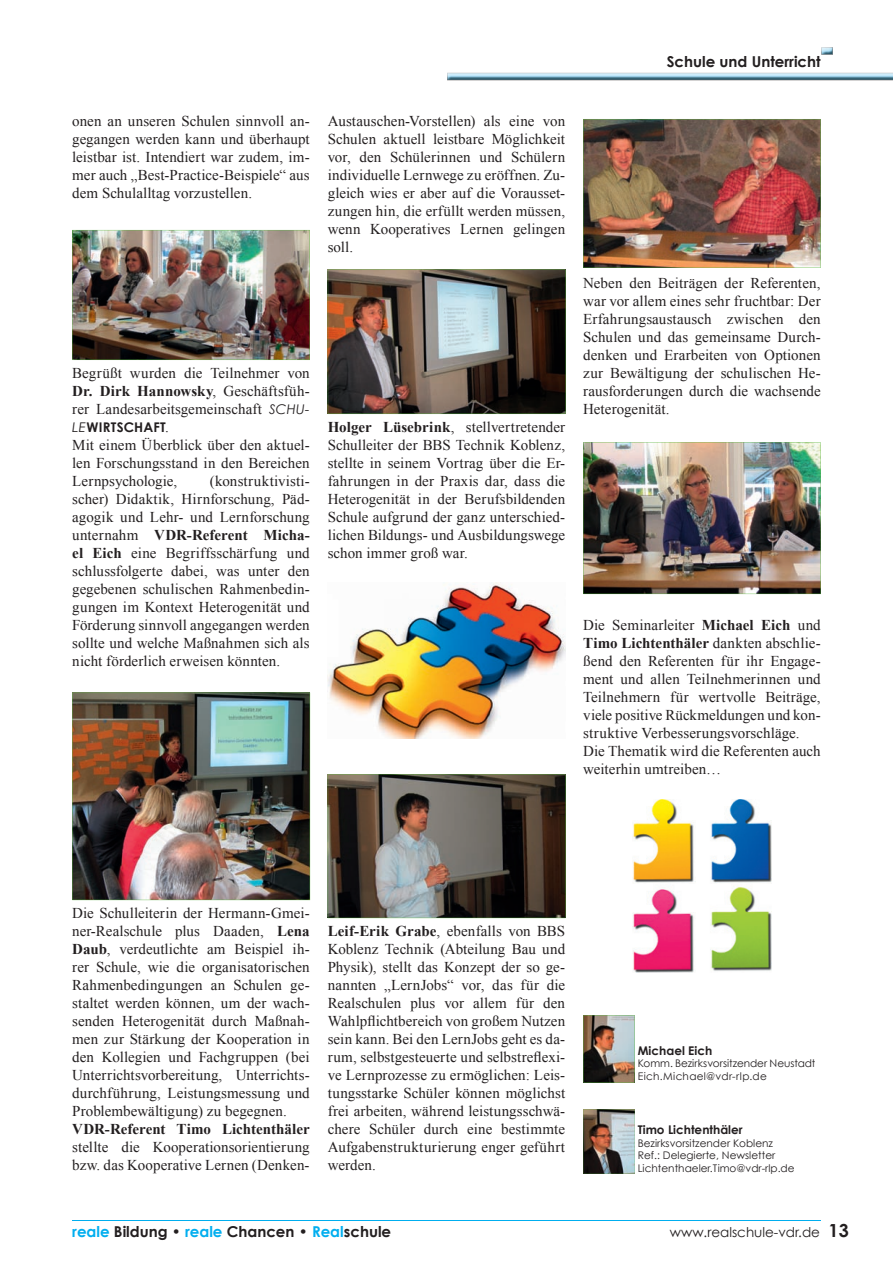
<style>
.page{position:relative;width:893px;height:1263px;background:#fff}
.page>*{position:absolute;margin:0;border:0;box-sizing:border-box;transform-origin:0 0}
.t1{font:15px/18px "Times New Roman";letter-spacing:.005em;color:#231f20;text-align:justify}
.t2{font:700 15px "Century Gothic";color:#231f20}
.t3{font:700 15px "Times New Roman";color:#231f20}
.t4{font:13.5px "Century Gothic";color:#231f20}
.t5{font:700 13.35px "Century Gothic";letter-spacing:.02em;color:#231f20}
.t6{font:700 12px "Century Gothic";color:#231f20}
.t7{font:10.5px/12.6px "Century Gothic";color:#231f20}
.s1{font-weight:700}
.s2{font-family:"Century Gothic";font-style:italic;font-size:13.35px}
.s3{font-weight:400;font-style:italic}
.s4{font-family:"Times New Roman";font-weight:400;font-size:15px}
.s5{color:#00aeef}
.s6{font-weight:700;font-size:18px}
</style>
<div class="page">
<hr style="left:72px;top:1220px;width:749px;height:1px;background:#00aeef">
<img style="left:447px;top:73px;width:446px;height:7px">
<svg style="left:821px;top:47px;width:12px;height:8px"></svg>
<img style="left:72px;top:230px;width:238px;height:130px">
<img style="left:72px;top:693px;width:238px;height:207px">
<img style="left:328px;top:270px;width:237px;height:144px">
<img style="left:328px;top:583px;width:237px;height:155px">
<svg style="left:328px;top:774px;width:237px;height:144px;background:#575049"></svg>
<img style="left:583px;top:119px;width:238px;height:149px">
<img style="left:583px;top:442px;width:238px;height:152px">
<img style="left:633px;top:799px;width:138px;height:173px">
<img style="left:583px;top:1015px;width:52px;height:67px">
<img style="left:583px;top:1109px;width:52px;height:64px">
<p class="t2" style="left:667px;top:52px;width:155px">Schule und Unterricht</p>
<p class="t1" style="left:72px;top:112px;width:239px">onen an unseren Schulen sinnvoll an&shy;gegangen werden kann und überhaupt leistbar ist. Intendiert war zudem, im&shy;mer auch „Best-Practice-Beispiele“ aus dem Schulalltag vorzustellen.</p>
<p class="t1" style="left:72px;top:364px;width:239px">Begrüßt wurden die Teilnehmer von <span class="s1">Dr. Dirk Hannowsky</span>, Geschäftsfüh&shy;rer Landesarbeitsgemeinschaft <span class="s2">SCHU-</span></p>
<p class="t5" style="left:72px;top:419px;width:98px"><span class="s3">LE</span>WIRTSCHAFT<span class="s4">.</span></p>
<p class="t1" style="left:72px;top:436px;width:239px">Mit einem Überblick über den aktuel&shy;len Forschungsstand in den Bereichen Lernpsychologie,</p>
<p class="t1" style="left:72px;top:472px;width:239px;text-indent:138px">(konstruktivisti&shy;scher) Didaktik, Hirnforschung, Päd&shy;agogik und Lehr- und Lernforschung unternahm <span class="s1">VDR-Referent Micha&shy;el Eich</span> eine Begriffsschärfung und schlussfolgerte dabei, was unter den gegebenen schulischen Rahmenbedin&shy;gungen im Kontext Heterogenität und Förderung sinnvoll angegangen werden sollte und welche Maßnahmen sich als nicht förderlich erweisen könnten.</p>
<p class="t1" style="left:328px;top:112px;width:239px">Austauschen-Vorstellen) als eine von Schulen aktuell leistbare Möglichkeit vor, den Schülerinnen und Schülern individuelle Lernwege zu eröffnen. Zu&shy;gleich wies er aber auf die Vorausset&shy;zungen hin, die erfüllt werden müssen, wenn Kooperatives Lernen gelingen soll.</p>
<p class="t1" style="left:328px;top:418px;width:239px"><span class="s1">Holger Lüsebrink</span>, stellvertretender Schulleiter der BBS Technik Koblenz, stellte in seinem Vortrag über die Er&shy;fahrungen in der Praxis dar, dass die Heterogenität in der Berufsbildenden Schule aufgrund der ganz unterschied&shy;lichen Bildungs- und Ausbildungswege schon immer groß war.</p>
<p class="t1" style="left:583px;top:274px;width:239px">Neben den Beiträgen der Referenten, war vor allem eines sehr fruchtbar: Der Erfahrungsaustausch zwischen den Schulen und das gemeinsame Durch&shy;denken und Erarbeiten von Optionen zur Bewältigung der schulischen He&shy;rausforderungen durch die wachsende Heterogenität.</p>
<p class="t1" style="left:583px;top:616px;width:239px;text-align:left">Die Seminarleiter <span class="s1">Michael Eich</span> und <span class="s1">Timo Lichtenthäler</span> dankten abschlie&shy;ßend den Referenten für ihr Engage&shy;ment und allen Teilnehmerinnen und Teilnehmern für wertvolle Beiträge, viele positive Rückmeldungen und kon&shy;struktive Verbesserungsvorschläge.<br>Die Thematik wird die Referenten auch weiterhin umtreiben…</p>
<p class="t1" style="left:72px;top:904px;width:239px">Die Schulleiterin der Hermann-Gmei&shy;ner-Realschule plus Daaden, <span class="s1">Lena Daub</span>, verdeutlichte am Beispiel ih&shy;rer Schule, wie die organisatorischen Rahmenbedingungen an Schulen ge&shy;staltet werden können, um der wach&shy;senden Heterogenität durch Maßnah&shy;men zur Stärkung der Kooperation in den Kollegien und Fachgruppen (bei Unterrichtsvorbereitung, Unterrichts&shy;durchführung, Leistungsmessung und Problembewältigung) zu begegnen.</p>
<p class="t3" style="left:72px;top:1119px;width:239px">VDR-Referent Timo Lichtenthäler</p>
<p class="t1" style="left:72px;top:1138px;width:239px">stellte die Kooperationsorientierung bzw. das Kooperative Lernen (Denken-</p>
<p class="t1" style="left:328px;top:922px;width:239px"><span class="s1">Leif-Erik Grabe</span>, ebenfalls von BBS Koblenz Technik (Abteilung Bau und Physik), stellt das Konzept der so ge&shy;nannten „LernJobs“ vor, das für die Realschulen plus vor allem für den Wahlpflichtbereich von großem Nutzen sein kann. Bei den LernJobs geht es da&shy;rum, selbstgesteuerte und selbstreflexi&shy;ve Lernprozesse zu ermöglichen: Leis&shy;tungsstarke Schüler können möglichst frei arbeiten, während leistungsschwä&shy;chere Schüler durch eine bestimmte Aufgabenstrukturierung enger geführt werden.</p>
<p class="t6" style="left:638px;top:1042px;width:76px">Michael Eich</p>
<p class="t7" style="left:638px;top:1057px;width:179px">Komm. Bezirksvorsitzender Neustadt<br>Eich.Michael@vdr-rlp.de</p>
<p class="t6" style="left:638px;top:1122px;width:106px">Timo Lichtenthäler</p>
<p class="t7" style="left:638px;top:1136px;width:158px">Bezirksvorsitzender Koblenz<br>Ref.: Delegierte, Newsletter<br>Lichtenthaeler.Timo@vdr-rlp.de</p>
<p class="t2" style="left:72px;top:1222px;width:320px"><span class="s5">reale</span> Bildung • <span class="s5">reale</span> Chancen • <span class="s5">Real</span>schule</p>
<p class="t4" style="left:670px;top:1223px;width:180px">www.realschule-vdr.de <span class="s6">13</span></p>
</div>
